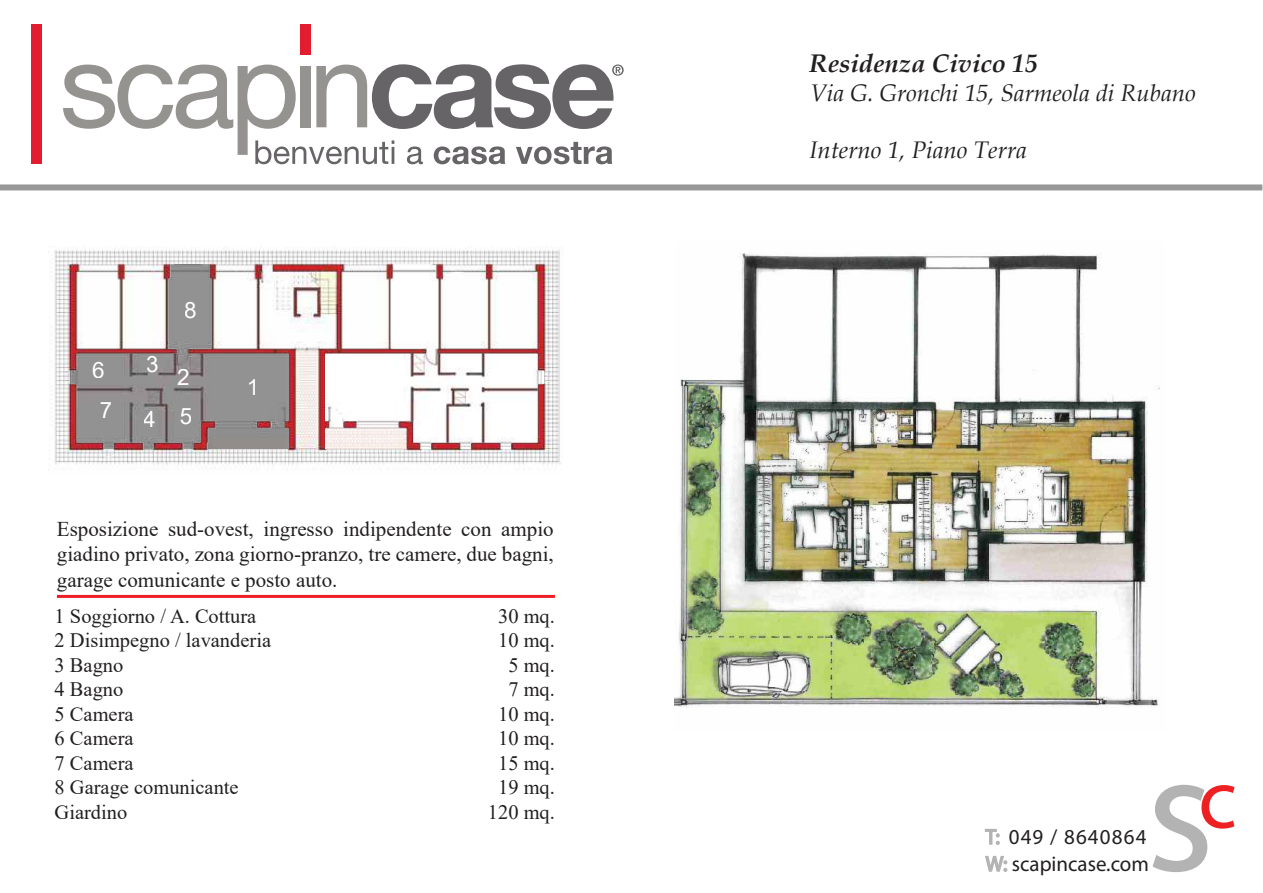
<style>
.page{position:relative;width:1263px;height:893px;background:#fff}
.page>*{position:absolute;margin:0;border:0;box-sizing:border-box;transform-origin:0 0}
.t1{font:italic 700 25.5px "Book Antiqua";color:#221f20}
.t2{font:italic 24px "Book Antiqua";color:#221f20}
.t3{font:22.5px/40.5px "Arial";color:#fff;text-align:center}
.t4{font:21.3px/27px "Myriad Pro";color:#221f20}
.t5{font:21px/25.2px "Times New Roman";color:#221f20;text-align:justify}
.t6{font:20.4px "Times New Roman";color:#221f20}
.s1{color:#b3b3b3}
</style>
<div class="page">
<div style="left:0;top:184px;width:1262px;height:6px;background:#989898"></div>
<hr style="left:57px;top:595px;width:498px;height:3px;background:#ed1f24">
<svg style="left:984px;top:828px;width:16px;height:17px"></svg>
<svg style="left:985px;top:855px;width:22px;height:17px"></svg>
<img style="left:54px;top:246px;width:507px;height:219px">
<img style="left:326px;top:265px;width:218px;height:183px">
<img style="left:70px;top:265px;width:218px;height:183px">
<img style="left:675px;top:252px;width:485px;height:456px">
<svg style="left:1152px;top:785px;width:82px;height:87px"></svg>
<div style="left:301px;top:24px;width:10px;height:31px;background:#e31d2f"></div>
<div style="left:31px;top:24px;width:11px;height:140px;background:#e31d2f"></div>
<svg style="left:63px;top:64px;width:561px;height:100px"></svg>
<p class="t3" style="left:92px;top:350px;width:21px">6<br>7</p>
<p class="t3" style="left:185px;top:290px;width:14px">8</p>
<p class="t3" style="left:147px;top:344px;width:14px">3</p>
<p class="t3" style="left:144px;top:398px;width:49px">4 5</p>
<p class="t3" style="left:177px;top:357px;width:14px">2</p>
<p class="t3" style="left:246px;top:367px;width:14px">1</p>
<p class="t5" style="left:57px;top:519px;width:498px">Esposizione sud-ovest, ingresso indipendente con ampio giadino privato, zona giorno-pranzo, tre camere, due bagni, garage comunicante e posto auto.</p>
<p class="t6" style="left:55px;top:608px;width:203px">1 Soggiorno / A. Cottura</p>
<p class="t6" style="left:498px;top:608px;width:58px">30 mq.</p>
<p class="t6" style="left:55px;top:633px;width:218px">2 Disimpegno / lavanderia</p>
<p class="t6" style="left:498px;top:633px;width:58px">10 mq.</p>
<p class="t6" style="left:55px;top:658px;width:70px">3 Bagno</p>
<p class="t6" style="left:508px;top:658px;width:48px">5 mq.</p>
<p class="t6" style="left:55px;top:682px;width:70px">4 Bagno</p>
<p class="t6" style="left:508px;top:682px;width:48px">7 mq.</p>
<p class="t6" style="left:55px;top:707px;width:80px">5 Camera</p>
<p class="t6" style="left:498px;top:707px;width:58px">10 mq.</p>
<p class="t6" style="left:55px;top:731px;width:80px">6 Camera</p>
<p class="t6" style="left:498px;top:731px;width:58px">10 mq.</p>
<p class="t6" style="left:55px;top:756px;width:80px">7 Camera</p>
<p class="t6" style="left:498px;top:756px;width:58px">15 mq.</p>
<p class="t6" style="left:55px;top:780px;width:186px">8 Garage comunicante</p>
<p class="t6" style="left:498px;top:780px;width:58px">19 mq.</p>
<p class="t6" style="left:55px;top:805px;width:74px">Giardino</p>
<p class="t6" style="left:488px;top:805px;width:69px">120 mq.</p>
<p class="t1" style="left:809px;top:48px;width:230px">Residenza Civico 15</p>
<p class="t2" style="left:809px;top:83px;width:388px">Via G. Gronchi 15, Sarmeola di Rubano</p>
<p class="t2" style="left:809px;top:141px;width:219px">Interno 1, Piano Terra</p>
<p class="t4" style="left:985px;top:825px;width:165px"><span class="s1">T:</span> 049 / 8640864<br><span class="s1">W:</span> scapincase.com</p>
</div>
